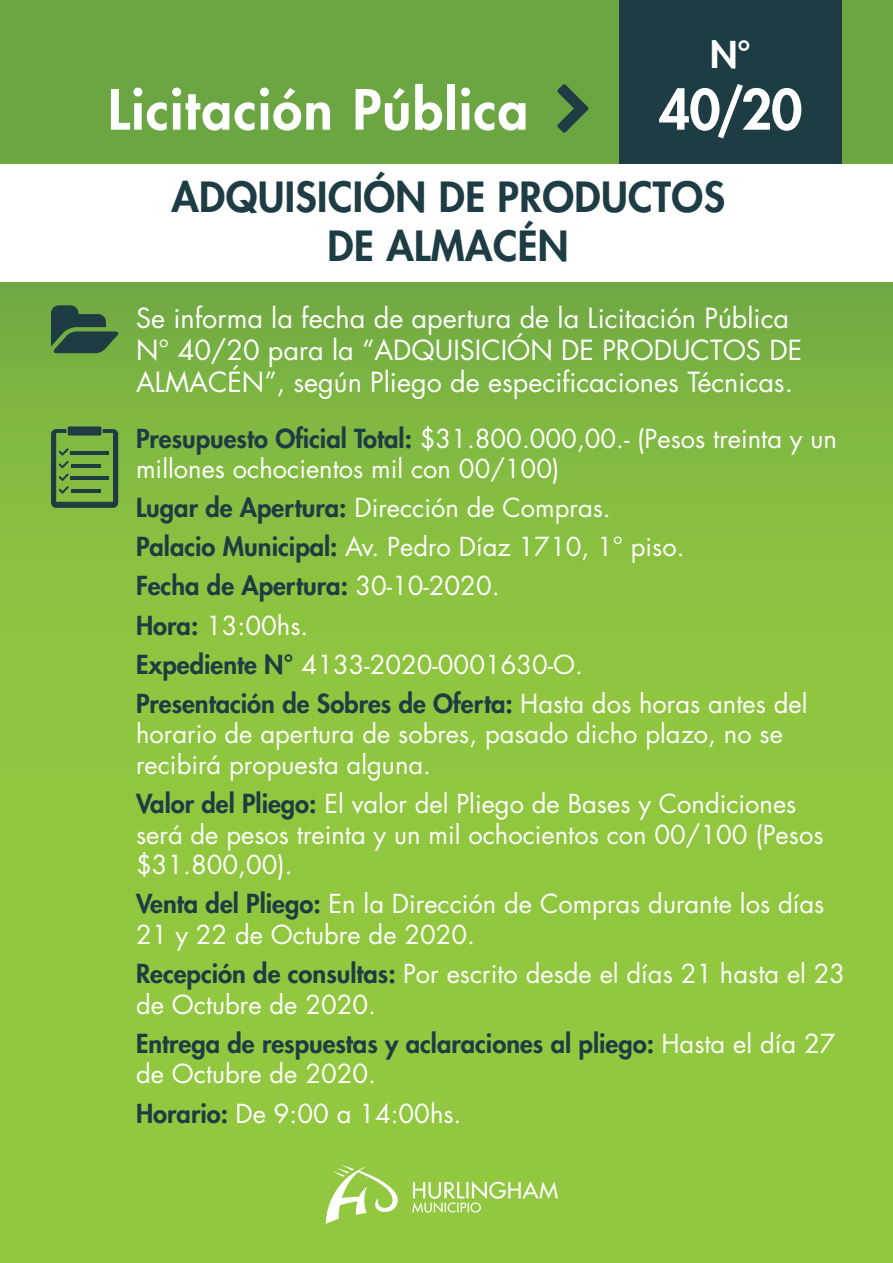
<style>
.page{position:relative;width:893px;height:1263px;background:#fff}
.page>*{position:absolute;margin:0;border:0;box-sizing:border-box;transform-origin:0 0}
.t1{font:800 54px "Futura Std";letter-spacing:.02em;color:#fff}
.texto_1{font:800 40.5px/48.6px "Futura Std";letter-spacing:.01em;color:#1d3c43;text-align:center}
.t2{font:800 36px "Futura Std";color:#fff}
.texto_Licitación{font:27px/32.4px "Futura Std";color:#fff}
.texto_Licitación-2{font:25.5px/30.6px "Futura Std";color:#fff}
.texto_Licitación-3{font:800 25.5px/30.6px "Futura Std";color:#1d3c43}
.s1{font-weight:800;color:#1d3c43}
.s2{font-weight:400;color:#fff}
</style>
<div class="page">
<div style="left:0;top:0;width:893px;height:164px;background:#6ba642"></div>
<div style="left:0;top:282px;width:893px;height:981px;background:linear-gradient(to bottom,#7db641,#98ce3e)"></div>
<div style="left:619px;top:0;width:223px;height:164px;background:#1d3c43"></div>
<div style="left:68px;top:426px;width:33px;height:9px;background:#1f3c43"></div>
<svg style="left:51px;top:429px;width:67px;height:79px;background:#5b8941"></svg>
<svg style="left:51px;top:305px;width:67px;height:48px;background:#396142"></svg>
<img style="left:327px;top:1166px;width:230px;height:58px">
<p class="t1" style="left:108px;top:76px;width:422px">Licitación Pública</p>
<p class="t2" style="left:710px;top:32px;width:43px">N°</p>
<p class="t1" style="left:659px;top:76px;width:145px">40/20</p>
<p class="texto_1" style="left:171px;top:173px;width:555px">ADQUISICIÓN DE PRODUCTOS<br>DE ALMACÉN</p>
<p class="texto_Licitación" style="left:136px;top:302px;width:667px">Se informa la fecha de apertura de la Licitación Pública<br>N° 40/20 para la “ADQUISICIÓN DE PRODUCTOS DE<br>ALMACÉN”, según Pliego de especificaciones Técnicas.</p>
<p class="texto_Licitación-2" style="left:136px;top:423px;width:702px"><span class="s1">Presupuesto Oficial Total:</span> $31.800.000,00.- (Pesos treinta y un millones ochocientos mil con 00/100)</p>
<p class="texto_Licitación-2" style="left:136px;top:493px;width:476px"><span class="s1">Lugar de Apertura:</span> Dirección de Compras.</p>
<p class="texto_Licitación-2" style="left:136px;top:532px;width:550px"><span class="s1">Palacio Municipal:</span> Av. Pedro Díaz 1710, 1° piso.</p>
<p class="texto_Licitación-3" style="left:136px;top:571px;width:365px">Fecha de Apertura: <span class="s2">30-10-2020.</span></p>
<p class="texto_Licitación-2" style="left:136px;top:610px;width:174px"><span class="s1">Hora:</span> 13:00hs.</p>
<p class="texto_Licitación-2" style="left:136px;top:649px;width:448px"><span class="s1">Expediente N°</span> 4133-2020-0001630-O.</p>
<p class="texto_Licitación-2" style="left:136px;top:688px;width:673px"><span class="s1">Presentación de Sobres de Oferta:</span> Hasta dos horas antes del horario de apertura de sobres, pasado dicho plazo, no se recibirá propuesta alguna.</p>
<p class="texto_Licitación-2" style="left:136px;top:789px;width:689px"><span class="s1">Valor del Pliego:</span> El valor del Pliego de Bases y Condiciones será de pesos treinta y un mil ochocientos con 00/100 (Pesos $31.800,00).</p>
<p class="texto_Licitación-2" style="left:136px;top:889px;width:690px"><span class="s1">Venta del Pliego:</span> En la Dirección de Compras durante los días<br>21 y 22 de Octubre de 2020.</p>
<p class="texto_Licitación-2" style="left:136px;top:959px;width:711px"><span class="s1">Recepción de consultas:</span> Por escrito desde el días 21 hasta el 23 de Octubre de 2020.</p>
<p class="texto_Licitación-3" style="left:136px;top:1028px;width:701px">Entrega de respuestas y aclaraciones al pliego: <span class="s2">Hasta el día 27 de Octubre de 2020.</span></p>
<p class="texto_Licitación-2" style="left:136px;top:1098px;width:327px"><span class="s1">Horario:</span> De 9:00 a 14:00hs.</p>
</div>
